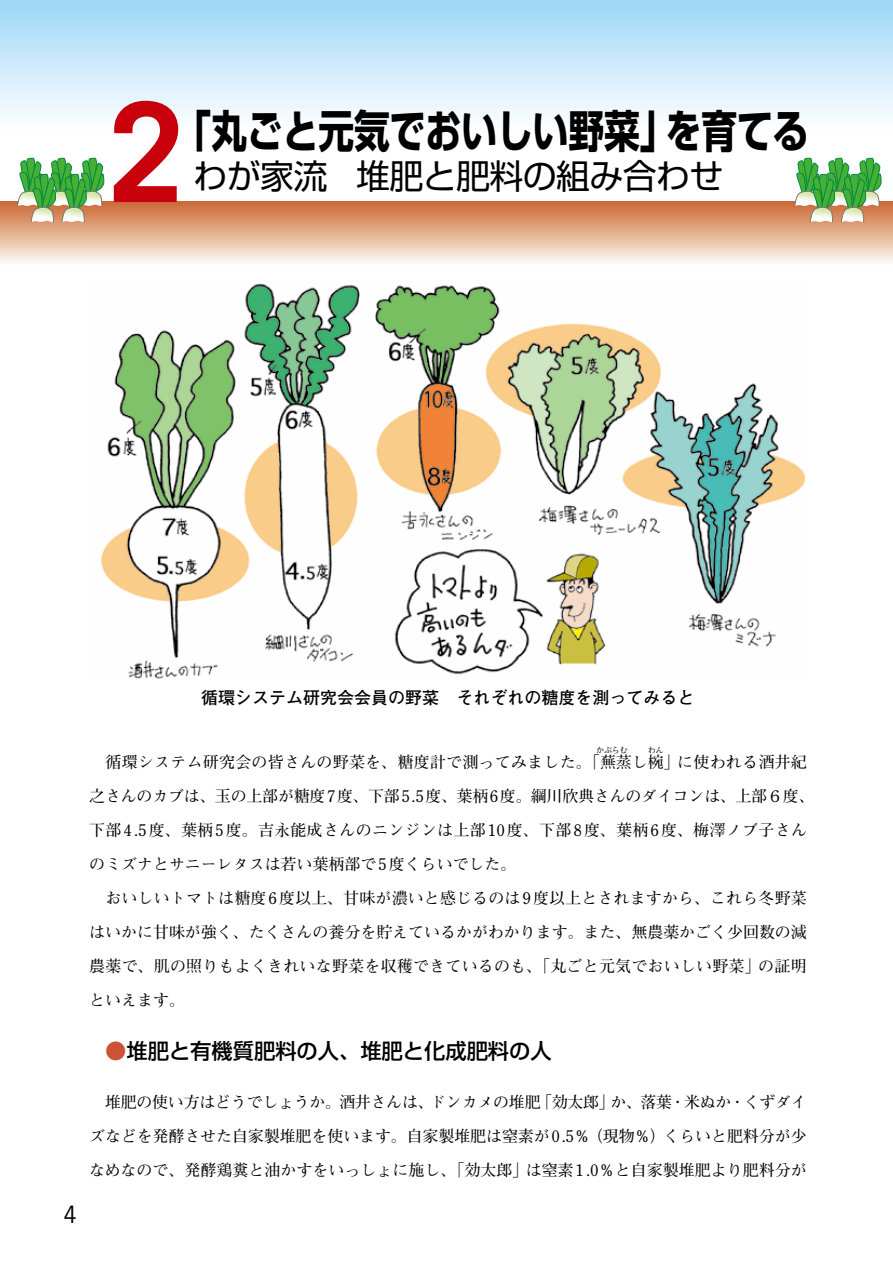
<style>
.page{position:relative;width:893px;height:1263px;background:#fff}
.page>*{position:absolute;margin:0;border:0;box-sizing:border-box;transform-origin:0 0}
.t1{font:700 138.15px "Trade Gothic";color:#c7000b}
.t2{font:700 44.7px "Shin Go Pro";color:#000;scale:.8 1}
.t3{font:34.05px "Shin Go Pro";letter-spacing:-.02em;color:#000}
.t4{font:500 21.3px "Shin Go Pro";color:#000}
.t5{font:700 16.95px "Futo Go B101 Pro";color:#000}
.t6{font:700 15.9px/34px "Futo Min A101 Pro";letter-spacing:.01em;color:#000}
.t7{font:700 7.95px "Futo Min A101 Pro";color:#000}
.s1{color:#cb5237}
</style>
<div class="page">
<div style="left:0;top:0;width:893px;height:137px;background:linear-gradient(to bottom,#9cd7f6,#fff)"></div>
<div style="left:0;top:202px;width:893px;height:64px;background:linear-gradient(to bottom,#cc6932,#fefdf7)"></div>
<svg style="left:794px;top:157px;width:88px;height:66px"></svg>
<svg style="left:17px;top:157px;width:87px;height:66px"></svg>
<img style="left:101px;top:283px;width:705px;height:396px">
<h1 class="t1" style="left:108px;top:68px;width:78px">2</h1>
<h2 class="t2" style="left:176px;top:95px;width:793px">「丸ごと元気でおいしい野菜」を育てる</h2>
<h3 class="t3" style="left:193px;top:148px;width:531px">わが家流　堆肥と肥料の組み合わせ</h3>
<p class="t5" style="left:201px;top:684px;width:495px">循環システム研究会会員の野菜　それぞれの糖度を測ってみると</p>
<p class="t7" style="left:596px;top:744px;width:33px">かぶらむ</p>
<p class="t7" style="left:648px;top:744px;width:17px">わん</p>
<p class="t6" style="left:89px;top:777px;width:727px">之さんのカブは、玉の上部が糖度7度、下部5.5度、葉柄6度。綱川欣典さんのダイコンは、上部６度、下部4.5度、葉柄5度。吉永能成さんのニンジンは上部10度、下部8度、葉柄6度、梅澤ノブ子さんのミズナとサニーレタスは若い葉柄部で 5度くらいでした。<br>　おいしいトマトは糖度 6度以上、甘味が濃いと感じるのは 9度以上とされますから、これら冬野菜はいかに甘味が強く、たくさんの養分を貯えているかがわかります。また、無農薬かごく少回数の減農薬で、肌の照りもよくきれいな野菜を収穫できているのも、「丸ごと元気でおいしい野菜」の証明といえます。</p>
<h3 class="t4" style="left:105px;top:1033px;width:448px"><span class="s1">●</span>堆肥と有機質肥料の人、堆肥と化成肥料の人</h3>
<p class="t6" style="left:89px;top:1083px;width:719px;text-align:justify">　堆肥の使い方はどうでしょうか。酒井さんは、ドンカメの堆肥「効太郎」か、落葉・米ぬか・くずダイズなどを発酵させた自家製堆肥を使います。自家製堆肥は窒素が0.5％（現物％）くらいと肥料分が少なめなので、発酵鶏糞と油かすをいっしょに施し、「効太郎」は窒素 1.0％と自家製堆肥より肥料分が</p>
<p class="t6" style="left:89px;top:743px;width:719px">　循環システム研究会の皆さんの野菜を、糖度計で測ってみました。「蕪蒸し椀」に使われる酒井紀</p>
</div>
